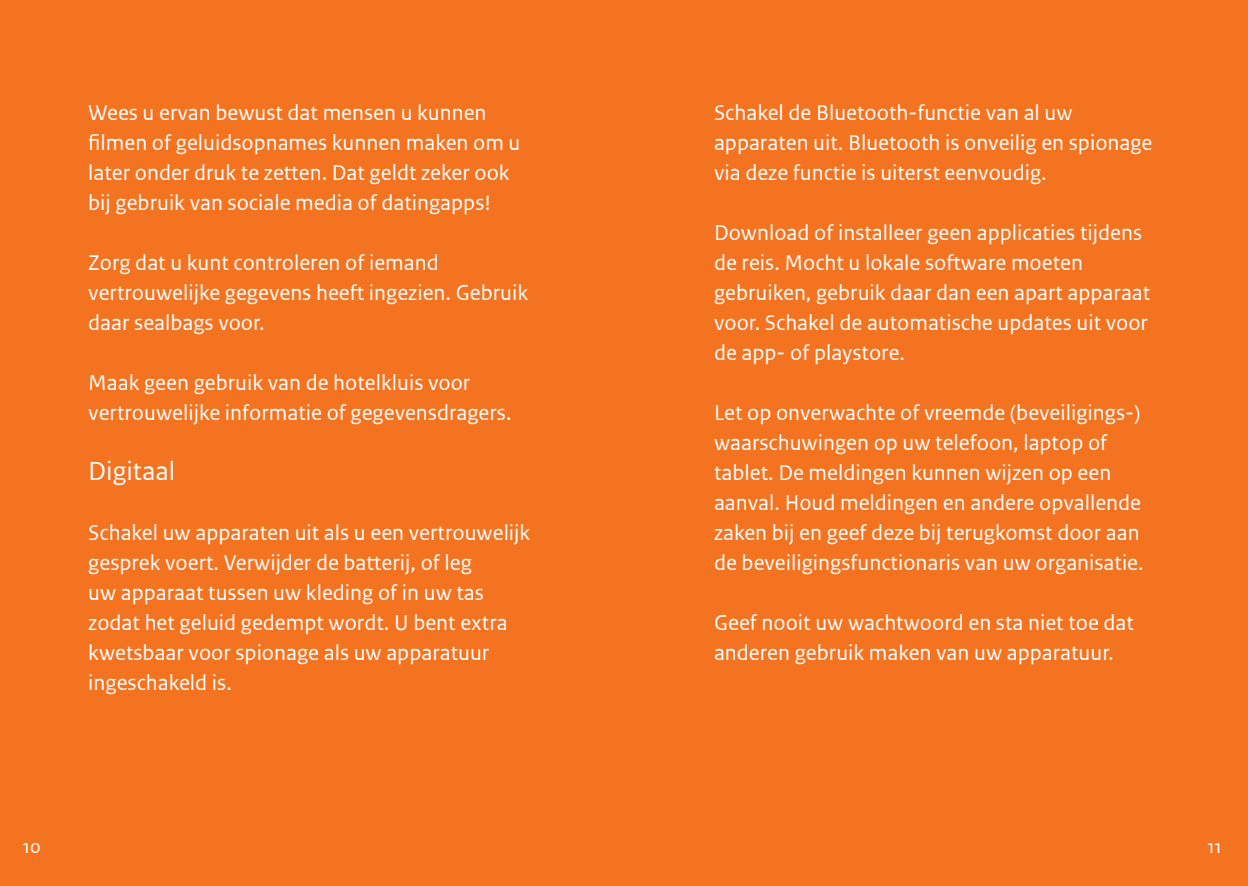
<style>
.page{position:relative;width:1248px;height:886px;background:#fff}
.page>*{position:absolute;margin:0;border:0;box-sizing:border-box;transform-origin:0 0}
.t1{font:27.5px "Rijksoverheid Sans Text TT";color:#fff}
.t2{font:22.5px/30px "Rijksoverheid Sans Text TT";color:#fff}
.t3{font:20px "Rijksoverheid Sans Text TT";color:#fff}
</style>
<div class="page">
<div style="left:0;top:0;width:1247px;height:886px;background:#f47321"></div>
<p class="t2" style="left:88px;top:98px;width:433px">Wees u ervan bewust dat mensen u kunnen filmen of geluidsopnames kunnen maken om u later onder druk te zetten. Dat geldt zeker ook bij gebruik van sociale media of datingapps!</p>
<p class="t2" style="left:88px;top:248px;width:441px">Zorg dat u kunt controleren of iemand vertrouwelijke gegevens heeft ingezien. Gebruik daar sealbags voor.</p>
<p class="t2" style="left:88px;top:368px;width:425px">Maak geen gebruik van de hotelkluis voor vertrouwelijke informatie of gegevensdragers.</p>
<p class="t1" style="left:88px;top:455px;width:88px">Digitaal</p>
<p class="t2" style="left:88px;top:518px;width:443px">Schakel uw apparaten uit als u een vertrouwelijk gesprek voert. Verwijder de batterij, of leg<br>uw apparaat tussen uw kleding of in uw tas zodat het geluid gedempt wordt. U bent extra kwetsbaar voor spionage als uw apparatuur ingeschakeld is.</p>
<p class="t2" style="left:714px;top:98px;width:440px">Schakel de Bluetooth-functie van al uw apparaten uit. Bluetooth is onveilig en spionage via deze functie is uiterst eenvoudig.</p>
<p class="t2" style="left:714px;top:218px;width:438px">Download of installeer geen applicaties tijdens de reis. Mocht u lokale software moeten gebruiken, gebruik daar dan een apart apparaat voor. Schakel de automatische updates uit voor de app- of playstore.</p>
<p class="t2" style="left:714px;top:398px;width:431px">Let op onverwachte of vreemde (beveiligings-) waarschuwingen op uw telefoon, laptop of tablet. De meldingen kunnen wijzen op een aanval. Houd meldingen en andere opvallende zaken bij en geef deze bij terugkomst door aan de beveiligingsfunctionaris van uw organisatie.</p>
<p class="t2" style="left:714px;top:608px;width:421px">Geef nooit uw wachtwoord en sta niet toe dat anderen gebruik maken van uw apparatuur.</p>
<p class="t3" style="left:23px;top:834px;width:19px">10</p>
<p class="t3" style="left:1207px;top:834px;width:16px">11</p>
</div>
